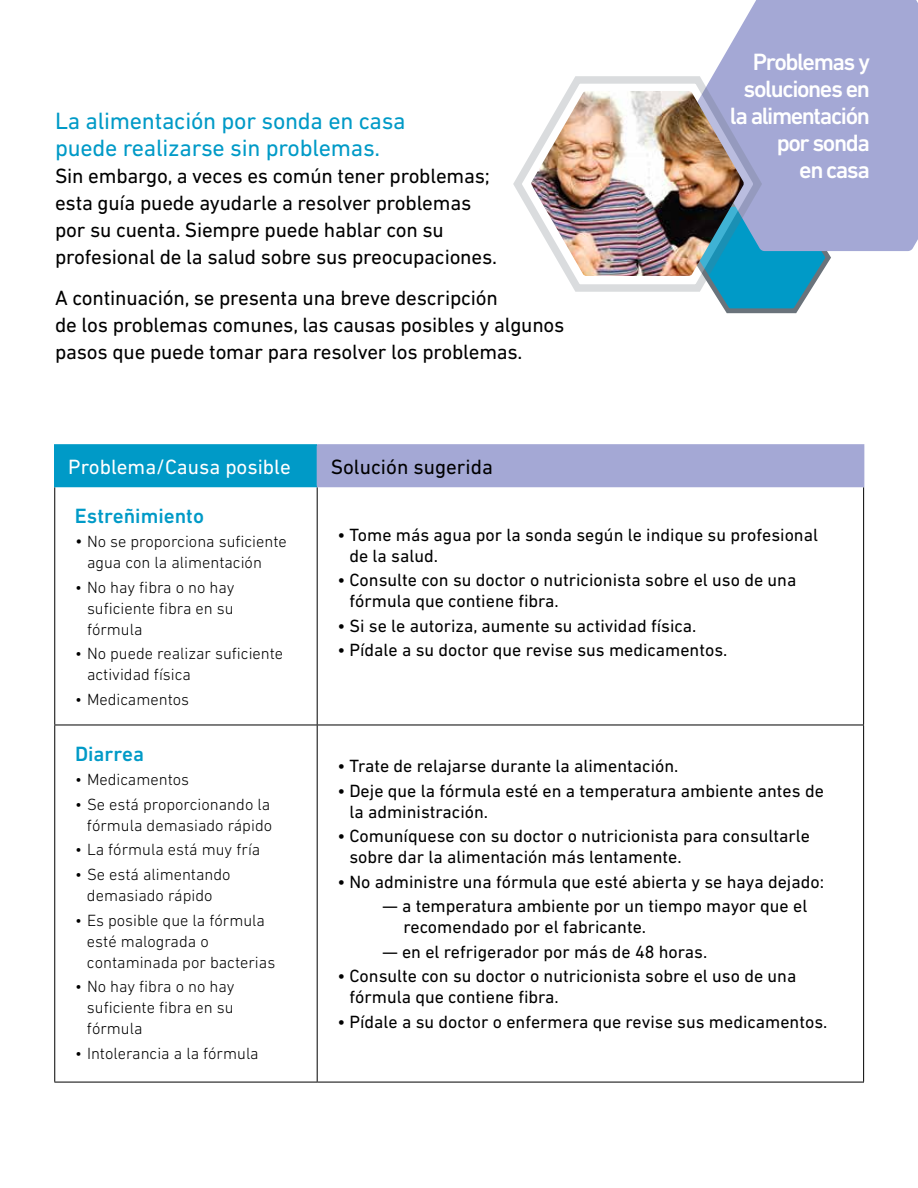
<style>
.page{position:relative;width:918px;height:1188px;background:#fff}
.page>*{position:absolute;margin:0;border:0;box-sizing:border-box;transform-origin:0 0}
.t1{font:24px/27px "DIN Next LT Pro";letter-spacing:-.01em;color:#009ac7}
.t2{font:500 24px/27px "DIN Next LT Pro";letter-spacing:-.06em;color:#fff;text-align:right}
.t3{font:21px/27px "DIN Next LT Pro";letter-spacing:-.01em;color:#000}
.t4{font:21px "DIN Next LT Pro";color:#fff}
.t5{font:500 21px "DIN Next LT Pro";color:#009ac7}
.t6{font:18px/21px "DIN Next LT Pro";color:#000}
.t7{font:300 16.5px/21px "DIN Next LT Pro";color:#000}
.s1{font-size:18px}
</style>
<div class="page">
<div style="left:55px;top:445px;width:262px;height:42px;background:#009ac7"></div>
<div style="left:317px;top:445px;width:547px;height:42px;background:#a4a8d5"></div>
<hr style="left:54px;top:487px;width:1px;height:238px;background:#000">
<hr style="left:317px;top:487px;width:1px;height:238px;background:#000">
<hr style="left:863px;top:487px;width:1px;height:238px;background:#000">
<hr style="left:54px;top:725px;width:263px;height:1px;background:#000">
<hr style="left:54px;top:725px;width:1px;height:357px;background:#000">
<hr style="left:317px;top:725px;width:547px;height:1px;background:#000">
<hr style="left:317px;top:725px;width:1px;height:357px;background:#000">
<hr style="left:863px;top:725px;width:1px;height:357px;background:#000">
<hr style="left:54px;top:1082px;width:263px;height:1px;background:#000">
<hr style="left:317px;top:1082px;width:547px;height:1px;background:#000">
<hr style="left:54px;top:444px;width:263px;height:2px;background:#009ac7">
<hr style="left:54px;top:446px;width:2px;height:40px;background:#009ac7">
<hr style="left:54px;top:486px;width:263px;height:1px;background:#009ac7">
<hr style="left:317px;top:444px;width:547px;height:2px;background:#a4a8d5">
<svg style="left:714px;top:251px;width:117px;height:63px"></svg>
<div style="left:713px;top:0;width:205px;height:251px;background:#a4a8d5"></div>
<svg style="left:513px;top:75px;width:251px;height:218px"></svg>
<img style="left:531px;top:91px;width:213px;height:185px">
<h1 class="t1" style="left:55px;top:107px;width:352px">La alimentación por sonda en casa puede realizarse sin problemas.</h1>
<p class="t3" style="left:55px;top:162px;width:444px">Sin embargo, a veces es común tener problemas; esta guía puede ayudarle a resolver problemas por su cuenta. Siempre puede hablar con su profesional de la salud sobre sus preocupaciones.</p>
<p class="t3" style="left:55px;top:284px;width:511px">A continuación, se presenta una breve descripción<br>de los problemas comunes, las causas posibles y algunos pasos que puede tomar para resolver los problemas.</p>
<h1 class="t2" style="left:730px;top:49px;width:142px">Problemas y soluciones en la alimentación por sonda<br>en casa</h1>
<p class="t4" style="left:68px;top:454px;width:224px">Problema/Causa posible</p>
<p class="t3" style="left:331px;top:453px;width:164px">Solución sugerida</p>
<p class="t5" style="left:75px;top:503px;width:131px">Estreñimiento</p>
<p class="t7" style="left:87px;top:531px;width:201px;text-indent:-12px"><span class="s1">•</span> No se proporciona suficiente agua con la alimentación</p>
<p class="t7" style="left:87px;top:576px;width:149px;text-align:justify;text-indent:-12px">• No hay fibra o no hay suficiente fibra en su fórmula</p>
<p class="t7" style="left:87px;top:643px;width:198px;text-indent:-12px">• No puede realizar suficiente actividad física</p>
<p class="t7" style="left:75px;top:688px;width:116px">• Medicamentos</p>
<p class="t6" style="left:349px;top:524px;width:470px;text-indent:-12px">• Tome más agua por la sonda según le indique su profesional de la salud.</p>
<p class="t6" style="left:349px;top:569px;width:448px;text-indent:-12px">• Consulte con su doctor o nutricionista sobre el uso de una fórmula que contiene fibra.</p>
<p class="t6" style="left:337px;top:615px;width:360px">• Si se le autoriza, aumente su actividad física.</p>
<p class="t6" style="left:337px;top:639px;width:392px">• Pídale a su doctor que revise sus medicamentos.</p>
<p class="t5" style="left:75px;top:742px;width:71px">Diarrea</p>
<p class="t7" style="left:75px;top:769px;width:116px">• Medicamentos</p>
<p class="t7" style="left:75px;top:794px;width:199px;text-align:right">• Se está proporcionando la fórmula demasiado rápido</p>
<p class="t7" style="left:75px;top:839px;width:187px">• La fórmula está muy fría</p>
<p class="t7" style="left:75px;top:864px;width:157px;text-align:center">• Se está alimentando demasiado rápido</p>
<p class="t7" style="left:87px;top:909px;width:190px;text-indent:-12px">• Es posible que la fórmula esté malograda o contaminada por bacterias</p>
<p class="t7" style="left:87px;top:976px;width:149px;text-align:justify;text-indent:-12px">• No hay fibra o no hay suficiente fibra en su fórmula</p>
<p class="t7" style="left:75px;top:1042px;width:185px">• Intolerancia a la fórmula</p>
<p class="t6" style="left:337px;top:755px;width:343px">• Trate de relajarse durante la alimentación.</p>
<p class="t6" style="left:349px;top:780px;width:476px;text-indent:-12px">• Deje que la fórmula esté en a temperatura ambiente antes de la administración.</p>
<p class="t6" style="left:349px;top:825px;width:462px;text-indent:-12px">• Comuníquese con su doctor o nutricionista para consultarle sobre dar la alimentación más lentamente.</p>
<p class="t6" style="left:337px;top:871px;width:488px">• No administre una fórmula que esté abierta y se haya dejado:</p>
<p class="t6" style="left:403px;top:895px;width:405px;text-indent:-21px">— a temperatura ambiente por un tiempo mayor que el recomendado por el fabricante.</p>
<p class="t6" style="left:382px;top:941px;width:326px">— en el refrigerador por más de 48 horas.</p>
<p class="t6" style="left:349px;top:966px;width:448px;text-indent:-12px">• Consulte con su doctor o nutricionista sobre el uso de una fórmula que contiene fibra.</p>
<p class="t6" style="left:337px;top:1011px;width:491px">• Pídale a su doctor o enfermera que revise sus medicamentos.</p>
</div>
